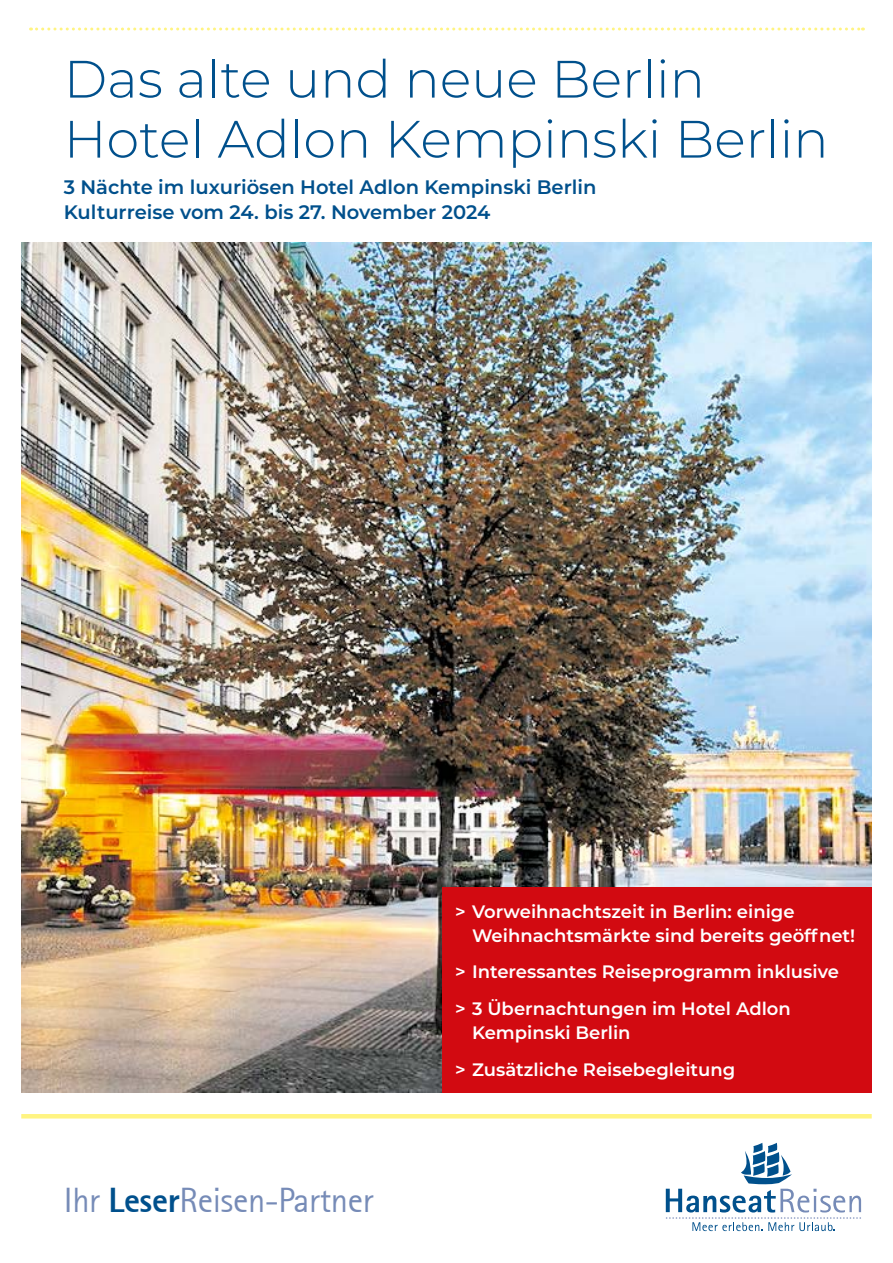
<style>
.page{position:relative;width:893px;height:1263px;background:#fff}
.page>*{position:absolute;margin:0;border:0;box-sizing:border-box;transform-origin:0 0}
.t1{font:300 52.5px/60px "Montserrat";color:#00508c}
.t2{font:34.5px "Rotis Sans Serif";letter-spacing:-.01em;color:#768bb7}
.t3{font:600 19.5px/25.5px "Montserrat";color:#00508c}
.t4{font:600 18px/36.8px "Montserrat";color:#fff}
.s1{font-weight:800;color:#00508c}
</style>
<div class="page">
<svg style="left:31px;top:28px;width:832px;height:3px"></svg>
<hr style="left:21px;top:1114px;width:851px;height:4px;background:#fff482">
<svg style="left:666px;top:1143px;width:195px;height:88px"></svg>
<img style="left:21px;top:242px;width:851px;height:851px">
<div style="left:442px;top:887px;width:430px;height:206px;background:#d20a11"></div>
<h1 class="t1" style="left:64px;top:47px;width:766px">Das alte und neue Berlin<br>Hotel Adlon Kempinski Berlin</h1>
<p class="t3" style="left:64px;top:173px;width:534px">3 Nächte im luxuriösen Hotel Adlon Kempinski Berlin<br>Kulturreise vom 24. bis 27. November 2024</p>
<h2 class="t2" style="left:64px;top:1180px;width:311px">Ihr <span class="s1">Leser</span>Reisen-Partner</h2>
<p class="t4" style="left:472px;top:898px;width:385px;line-height:24px;text-indent:-17px">&gt; Vorweihnachtszeit in Berlin: einige<br>Weihnachtsmärkte sind bereits geöffnet!</p>
<p class="t4" style="left:455px;top:953px;width:386px">&gt; Interessantes Reiseprogramm inklusive &gt; 3 Übernachtungen im Hotel Adlon</p>
<p class="t4" style="left:455px;top:1013px;width:282px;text-indent:17px">Kempinski Berlin<br>&gt; Zusätzliche Reisebegleitung</p>
</div>
